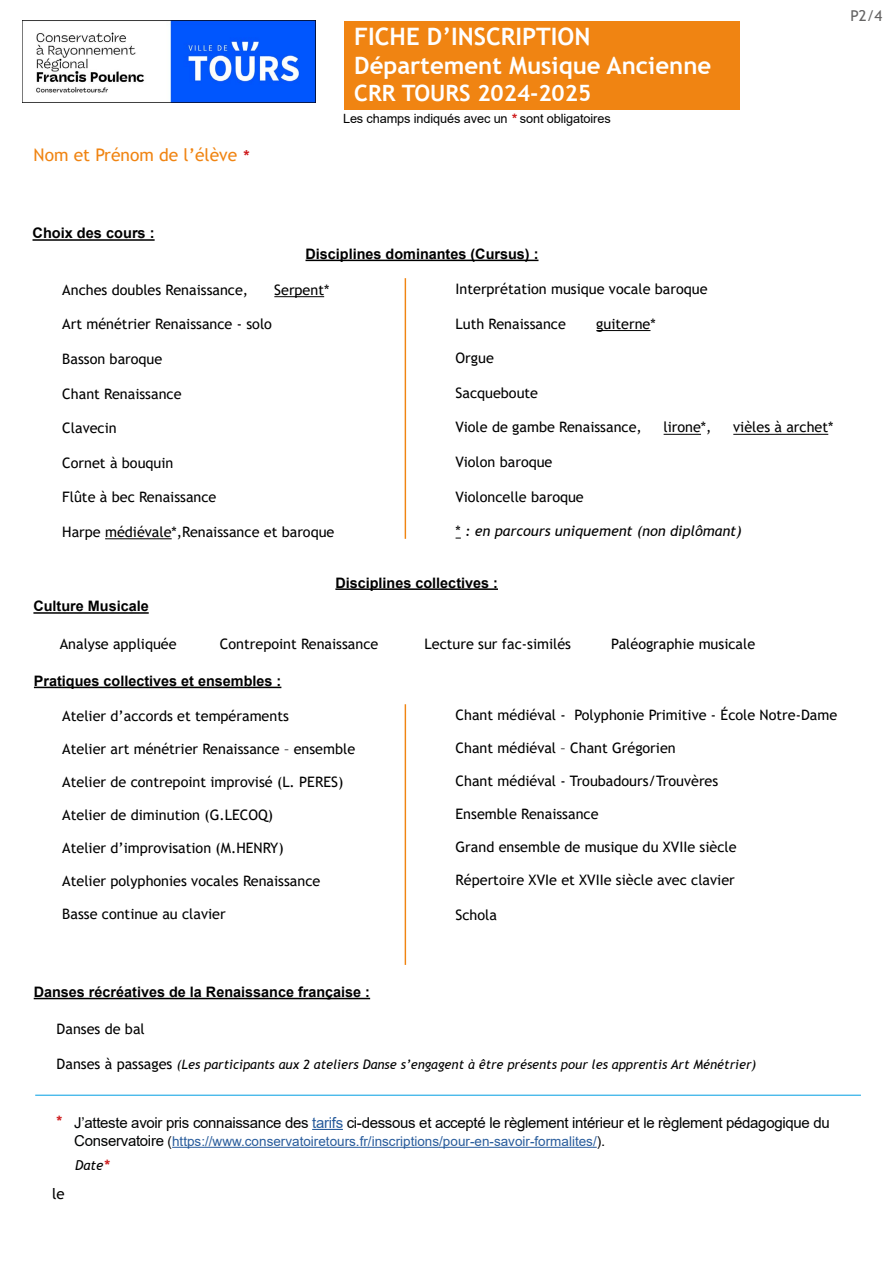
<style>
.page{position:relative;width:893px;height:1263px;background:#fff}
.page>*{position:absolute;margin:0;border:0;box-sizing:border-box;transform-origin:0 0}
.t1{font:700 24px/28.8px "Trebuchet MS";color:#fff}
.t2{font:700 22.5px "Trebuchet MS";color:#fff}
.t3{font:17.4px "Trebuchet MS";color:#f08412}
.t4{font:15px "Arial";letter-spacing:-.02em;color:#010202}
.t5{font:15px "Trebuchet MS";color:#646363}
.t6{font:15px "Trebuchet MS";color:#000}
.t7{font:700 14.55px "Arial";color:#000}
.t8{font:14.4px "Trebuchet MS";color:#000}
.t9{font:700 14.4px "Arial";color:#000}
.t10{font:italic 14.4px "Trebuchet MS";color:#000}
.t11{font:900 14.1px "Arial";color:#cd1719}
.t12{font:13.5px "Arial";color:#275b9b}
.t13{font:italic 13.5px "Trebuchet MS";color:#000}
.t14{font:italic 12.9px "Trebuchet MS";color:#000}
.t15{font:12.75px "Arial";letter-spacing:-.01em;color:#000}
.s1{font-family:"Arial";font-weight:900;font-size:14.85px;color:#cd1719}
.s2{font-weight:900;color:#cd1719}
.s3{font-style:normal}
.s4{font-style:normal;font-size:14.4px}
.s5{color:#275b9b}
.s6{font-size:15px;color:#010202}
.s7{color:#010202}
.s8{font-family:"Arial";font-weight:900;font-style:normal;font-size:14.1px;color:#cd1719}
</style>
<div class="page">
<hr style="left:33px;top:239px;width:122px;height:2px;background:#000">
<hr style="left:274px;top:296px;width:50px;height:1px;background:#000">
<hr style="left:105px;top:538px;width:67px;height:1px;background:#000">
<hr style="left:596px;top:330px;width:54px;height:1px;background:#000">
<hr style="left:664px;top:434px;width:37px;height:1px;background:#000">
<hr style="left:733px;top:434px;width:95px;height:1px;background:#000">
<hr style="left:305px;top:260px;width:233px;height:1px;background:#000">
<hr style="left:405px;top:278px;width:1px;height:261px;background:#f08412">
<hr style="left:335px;top:588px;width:163px;height:2px;background:#000">
<hr style="left:33px;top:612px;width:116px;height:2px;background:#000">
<hr style="left:34px;top:687px;width:247px;height:1px;background:#000">
<hr style="left:405px;top:704px;width:1px;height:261px;background:#f08412">
<hr style="left:34px;top:998px;width:336px;height:1px;background:#000">
<hr style="left:312px;top:1129px;width:31px;height:1px;background:#275b9b">
<hr style="left:172px;top:1147px;width:425px;height:1px;background:#275b9b">
<hr style="left:35px;top:1095px;width:826px;height:1px;background:#009fe3">
<img style="left:22px;top:21px;width:293px;height:82px">
<div style="left:344px;top:21px;width:395px;height:89px;background:#f08412"></div>
<p class="t3" style="left:34px;top:144px;width:219px">Nom et Prénom de l’élève <span class="s1">*</span></p>
<h1 class="t1" style="left:354px;top:22px;width:359px">FICHE D’INSCRIPTION<br>Département Musique Ancienne</h1>
<h2 class="t2" style="left:354px;top:79px;width:238px">CRR TOURS 2024-2025</h2>
<p class="t15" style="left:343px;top:110px;width:269px">Les champs indiqués avec un <span class="s2">*</span> sont obligatoires</p>
<p class="t5" style="left:850px;top:6px;width:33px">P2/4</p>
<p class="t7" style="left:33px;top:223px;width:124px">Choix des cours :</p>
<p class="t9" style="left:305px;top:244px;width:234px">Disciplines dominantes (Cursus) :</p>
<p class="t8" style="left:62px;top:281px;width:187px">Anches doubles Renaissance,</p>
<p class="t8" style="left:274px;top:281px;width:57px">Serpent*</p>
<p class="t8" style="left:62px;top:315px;width:211px">Art ménétrier Renaissance - solo</p>
<p class="t8" style="left:62px;top:350px;width:102px">Basson baroque</p>
<p class="t8" style="left:62px;top:384px;width:121px">Chant Renaissance</p>
<p class="t8" style="left:62px;top:419px;width:56px">Clavecin</p>
<p class="t8" style="left:62px;top:454px;width:113px">Cornet à bouquin</p>
<p class="t8" style="left:62px;top:488px;width:156px">Flûte à bec Renaissance</p>
<p class="t8" style="left:62px;top:523px;width:274px">Harpe médiévale*,Renaissance et baroque</p>
<p class="t8" style="left:456px;top:280px;width:254px">Interprétation musique vocale baroque</p>
<p class="t8" style="left:456px;top:314px;width:112px">Luth Renaissance</p>
<p class="t8" style="left:596px;top:314px;width:61px">guiterne*</p>
<p class="t8" style="left:456px;top:349px;width:40px">Orgue</p>
<p class="t8" style="left:456px;top:384px;width:84px">Sacqueboute</p>
<p class="t8" style="left:456px;top:418px;width:188px">Viole de gambe Renaissance,</p>
<p class="t8" style="left:663px;top:418px;width:49px">lirone*,</p>
<p class="t8" style="left:733px;top:418px;width:102px">vièles à archet*</p>
<p class="t8" style="left:456px;top:453px;width:98px">Violon baroque</p>
<p class="t8" style="left:456px;top:487px;width:130px">Violoncelle baroque</p>
<p class="t10" style="left:456px;top:522px;width:288px"><span class="s3">*</span> : en parcours uniquement (non diplômant)</p>
<p class="t9" style="left:33px;top:596px;width:117px">Culture Musicale</p>
<p class="t9" style="left:335px;top:572px;width:164px">Disciplines collectives :</p>
<p class="t8" style="left:60px;top:634px;width:118px">Analyse appliquée</p>
<p class="t8" style="left:220px;top:634px;width:160px">Contrepoint Renaissance</p>
<p class="t8" style="left:425px;top:634px;width:148px">Lecture sur fac-similés</p>
<p class="t8" style="left:611px;top:634px;width:145px">Paléographie musicale</p>
<p class="t9" style="left:34px;top:671px;width:249px">Pratiques collectives et ensembles :</p>
<p class="t8" style="left:62px;top:707px;width:228px">Atelier d’accords et tempéraments</p>
<p class="t8" style="left:62px;top:740px;width:294px">Atelier art ménétrier Renaissance – ensemble</p>
<p class="t8" style="left:62px;top:773px;width:283px">Atelier de contrepoint improvisé (L. PERES)</p>
<p class="t8" style="left:62px;top:806px;width:212px">Atelier de diminution (G.LECOQ)</p>
<p class="t8" style="left:62px;top:839px;width:223px">Atelier d’improvisation (M.HENRY)</p>
<p class="t8" style="left:62px;top:872px;width:260px">Atelier polyphonies vocales Renaissance</p>
<p class="t8" style="left:62px;top:905px;width:165px">Basse continue au clavier</p>
<p class="t8" style="left:456px;top:706px;width:383px">Chant médiéval - Polyphonie Primitive - École Notre-Dame</p>
<p class="t8" style="left:456px;top:739px;width:222px">Chant médiéval – Chant Grégorien</p>
<p class="t8" style="left:456px;top:772px;width:264px">Chant médiéval - Troubadours/Trouvères</p>
<p class="t8" style="left:456px;top:805px;width:144px">Ensemble Renaissance</p>
<p class="t8" style="left:456px;top:838px;width:282px">Grand ensemble de musique du XVIIe siècle</p>
<p class="t8" style="left:456px;top:871px;width:281px">Répertoire XVIe et XVIIe siècle avec clavier</p>
<p class="t8" style="left:456px;top:905px;width:43px">Schola</p>
<p class="t9" style="left:34px;top:982px;width:338px">Danses récréatives de la Renaissance française :</p>
<p class="t8" style="left:57px;top:1020px;width:90px">Danses de bal</p>
<p class="t14" style="left:57px;top:1056px;width:701px"><span class="s4">Danses à passages</span> (Les participants aux 2 ateliers Danse s’engagent à être présents pour les apprentis Art Ménétrier)</p>
<p class="t11" style="left:56px;top:1110px;width:9px">*</p>
<p class="t6" style="left:52px;top:1184px;width:14px">le</p>
<p class="t4" style="left:74px;top:1112px;width:757px">J’atteste avoir pris connaissance des <span class="s5">tarifs</span> ci-dessous et accepté le règlement intérieur et le règlement pédagogique du</p>
<p class="t12" style="left:74px;top:1132px;width:533px"><span class="s6">Conservatoire</span> <span class="s7">(</span>https://www.conservatoiretours.fr/inscriptions/pour-en-savoir-formalites/<span class="s7">)</span><span class="s6">.</span></p>
<p class="t13" style="left:75px;top:1157px;width:38px">Date<span class="s8">*</span></p>
</div>
